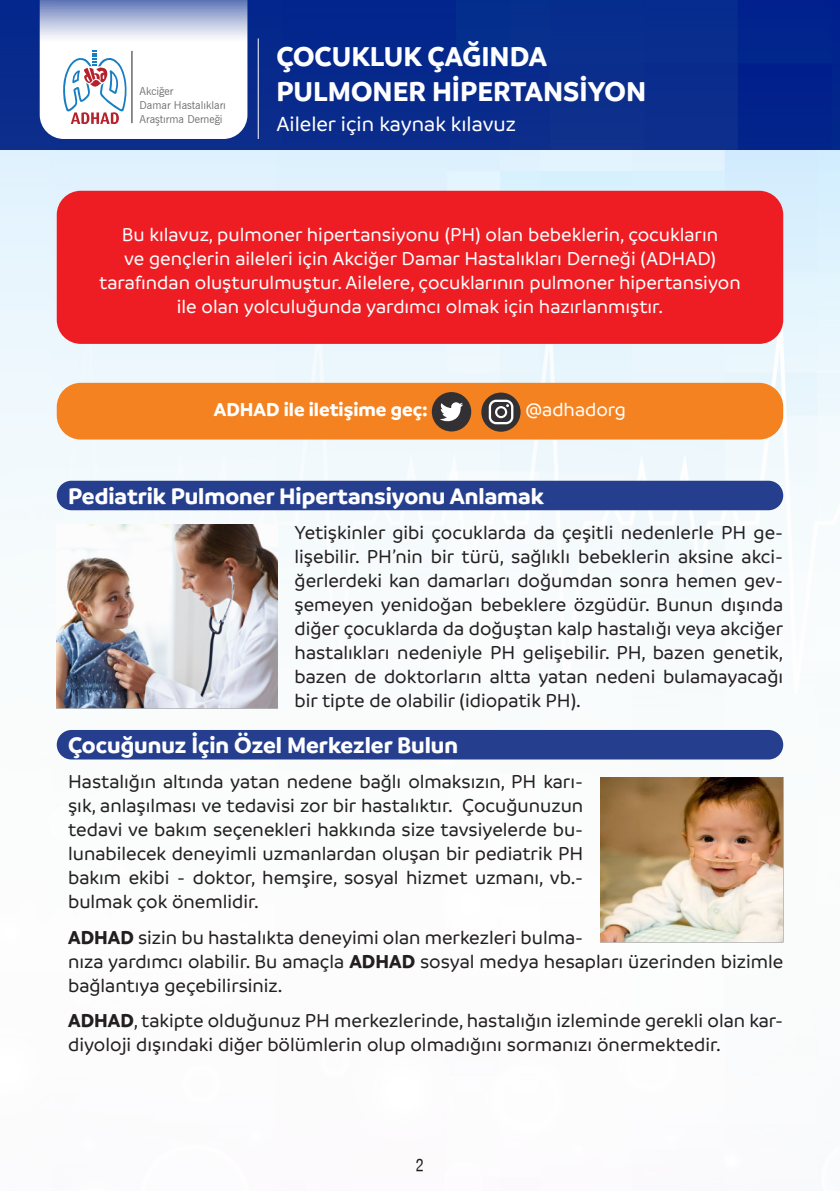
<style>
.page{position:relative;width:840px;height:1191px;background:#fff}
.page>*{position:absolute;margin:0;border:0;box-sizing:border-box;transform-origin:0 0}
.t1{font:700 29.2px/35px "Branding SF";color:#fff}
.başlık{font:700 24px "Branding SF";color:#fff}
.t2{font:500 21.8px "Branding SF";color:#fff}
.gövde{font:500 20px/24px "Branding SF";color:#231f20;text-align:justify}
.t3{font:500 20px/24px "Branding SF";color:#fff;text-align:center}
.t4{font:700 20px "Branding SF";color:#fff}
.t5{font:16px "Helvetica Cond";color:#231f20}
.t6{font:11px/14px "News Gothic BT";color:#6c6d70}
.s1{font-weight:700}
</style>
<div class="page">
<img style="left:0;top:150px;width:839px;height:793px">
<div style="left:0;top:0;width:839px;height:150px;background:#082b8c"></div>
<svg style="left:40px;top:0;width:207px;height:139px"></svg>
<hr style="left:131px;top:51px;width:1px;height:72px;background:#231f20">
<hr style="left:258px;top:38px;width:1px;height:101px;background:#fff">
<div style="left:57px;top:191px;width:725px;height:153px;background:#ee1d23;border-radius:24px"></div>
<div style="left:57px;top:383px;width:725px;height:56px;background:#f58220;border-radius:24px"></div>
<div style="left:431px;top:392px;width:40px;height:39px;background:#333033;border-radius:50%"></div>
<svg style="left:440px;top:402px;width:22px;height:20px"></svg>
<svg style="left:481px;top:392px;width:39px;height:40px"></svg>
<div style="left:57px;top:481px;width:725px;height:29px;background:#253f8e;border-radius:15px"></div>
<div style="left:57px;top:730px;width:725px;height:29px;background:#253f8e;border-radius:15px"></div>
<img style="left:57px;top:524px;width:220px;height:184px">
<img style="left:600px;top:777px;width:182px;height:165px">
<p class="t6" style="left:139px;top:84px;width:88px">Akciğer<br>Damar Hastalıkları<br>Araştırma Derneği</p>
<h1 class="t1" style="left:276px;top:39px;width:371px">ÇOCUKLUK ÇAĞINDA<br>PULMONER HİPERTANSİYON</h1>
<p class="t2" style="left:276px;top:112px;width:241px">Aileler için kaynak kılavuz</p>
<p class="t3" style="left:99px;top:222px;width:642px">Bu kılavuz, pulmoner hipertansiyonu (PH) olan bebeklerin, çocukların<br>ve gençlerin aileleri için Akciğer Damar Hastalıkları Derneği (ADHAD) tarafından oluşturulmuştur. Ailelere, çocuklarının pulmoner hipertansiyon ile olan yolculuğunda yardımcı olmak için hazırlanmıştır.</p>
<p class="t4" style="left:214px;top:398px;width:215px">ADHAD ile iletişime geç:</p>
<p class="t3" style="left:525px;top:398px;width:102px">@adhadorg</p>
<p class="başlık" style="left:68px;top:482px;width:477px">Pediatrik Pulmoner Hipertansiyonu Anlamak</p>
<p class="gövde" style="left:294px;top:520px;width:490px">Yetişkinler gibi çocuklarda da çeşitli nedenlerle PH ge&shy;lişebilir. PH’nin bir türü, sağlıklı bebeklerin aksine akci&shy;ğerlerdeki kan damarları doğumdan sonra hemen gev&shy;şemeyen yenidoğan bebeklere özgüdür. Bunun dışında diğer çocuklarda da doğuştan kalp hastalığı veya akciğer hastalıkları nedeniyle PH gelişebilir. PH, bazen genetik, bazen de doktorların altta yatan nedeni bulamayacağı bir tipte de olabilir (idiopatik PH).</p>
<p class="başlık" style="left:68px;top:731px;width:391px">Çocuğunuz İçin Özel Merkezler Bulun</p>
<p class="gövde" style="left:68px;top:769px;width:516px">Hastalığın altında yatan nedene bağlı olmaksızın, PH karı&shy;şık, anlaşılması ve tedavisi zor bir hastalıktır. Çocuğunuzun tedavi ve bakım seçenekleri hakkında size tavsiyelerde bu&shy;lunabilecek deneyimli uzmanlardan oluşan bir pediatrik PH bakım ekibi - doktor, hemşire, sosyal hizmet uzmanı, vb.- bulmak çok önemlidir.</p>
<p class="gövde" style="left:68px;top:925px;width:716px;text-align:left"><span class="s1">ADHAD</span> sizin bu hastalıkta deneyimi olan merkezleri bulma-<br>nıza yardımcı olabilir. Bu amaçla <span class="s1">ADHAD</span> sosyal medya hesapları üzerinden bizimle bağlantıya geçebilirsiniz.</p>
<p class="gövde" style="left:68px;top:1008px;width:716px"><span class="s1">ADHAD</span>, takipte olduğunuz PH merkezlerinde, hastalığın izleminde gerekli olan kar&shy;diyoloji dışındaki diğer bölümlerin olup olmadığını sormanızı önermektedir.</p>
<p class="t5" style="left:416px;top:1154px;width:9px">2</p>
</div>
